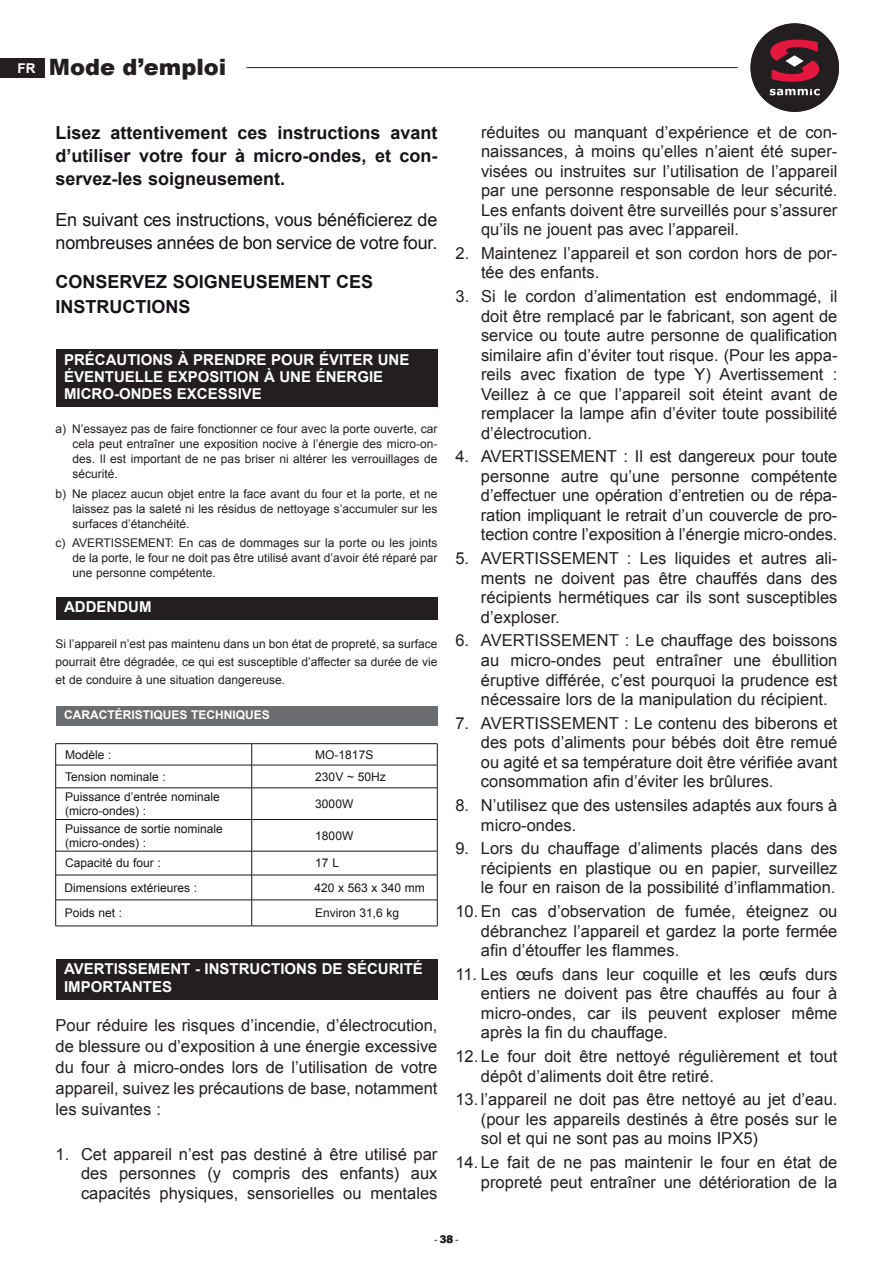
<style>
.page{position:relative;width:893px;height:1263px;background:#fff}
.page>*{position:absolute;margin:0;border:0;box-sizing:border-box;transform-origin:0 0}
.t1{font:900 22.5px "Arial";color:#231f20}
.t2{font:700 18px/23.4px "Arial";color:#171419;text-align:justify}
.t3{font:18px/23.4px "Arial";letter-spacing:-.01em;color:#171419}
.t4{font:16.5px/19.5px "Arial";color:#231f20;text-align:justify}
.t5{font:700 15px/17.2px "Arial";color:#fff}
.t6{font:700 13.5px "Arial";color:#fff}
.t7{font:12px/15px "Arial";color:#231f20;text-align:justify}
.t8{font:12px/14.4px "Arial";color:#171419}
.t9{font:700 12px "Arial";color:#fff}
.t10{font:10.5px "Arial";color:#231f20}
.t11{font:900 10.5px "Arial";color:#231f20}
.s1{font-weight:700;font-size:13.5px;color:#fff}
</style>
<div class="page">
<div style="left:750px;top:23px;width:89px;height:89px;background:#231f20;border-radius:50%"></div>
<svg style="left:770px;top:40px;width:49px;height:42px"></svg>
<svg style="left:770px;top:89px;width:50px;height:6px"></svg>
<hr style="left:246px;top:67px;width:492px;height:1px;background:#231f20">
<div style="left:56px;top:349px;width:381px;height:58px;background:#231f20"></div>
<div style="left:56px;top:597px;width:381px;height:23px;background:#231f20"></div>
<div style="left:56px;top:706px;width:381px;height:20px;background:#6c6d70"></div>
<div style="left:56px;top:959px;width:381px;height:40px;background:#231f20"></div>
<hr style="left:56px;top:743px;width:196px;height:1px;background:#171419">
<hr style="left:252px;top:743px;width:185px;height:1px;background:#171419">
<hr style="left:56px;top:765px;width:196px;height:1px;background:#171419">
<svg style="left:55px;top:744px;width:1px;height:44px"></svg>
<hr style="left:252px;top:765px;width:185px;height:1px;background:#171419">
<svg style="left:251px;top:744px;width:1px;height:44px"></svg>
<svg style="left:437px;top:744px;width:1px;height:44px"></svg>
<hr style="left:56px;top:788px;width:196px;height:1px;background:#171419">
<hr style="left:55px;top:788px;width:1px;height:31px;background:#171419">
<hr style="left:252px;top:788px;width:185px;height:1px;background:#171419">
<hr style="left:251px;top:788px;width:1px;height:31px;background:#171419">
<hr style="left:437px;top:788px;width:1px;height:31px;background:#171419">
<hr style="left:56px;top:819px;width:196px;height:1px;background:#171419">
<hr style="left:55px;top:820px;width:1px;height:31px;background:#171419">
<hr style="left:252px;top:819px;width:185px;height:1px;background:#171419">
<hr style="left:251px;top:820px;width:1px;height:31px;background:#171419">
<hr style="left:437px;top:820px;width:1px;height:31px;background:#171419">
<hr style="left:56px;top:851px;width:196px;height:1px;background:#171419">
<hr style="left:252px;top:851px;width:185px;height:1px;background:#171419">
<hr style="left:56px;top:875px;width:196px;height:1px;background:#171419">
<hr style="left:252px;top:875px;width:185px;height:1px;background:#171419">
<hr style="left:56px;top:900px;width:196px;height:1px;background:#171419">
<svg style="left:55px;top:851px;width:1px;height:75px"></svg>
<hr style="left:252px;top:900px;width:185px;height:1px;background:#171419">
<svg style="left:251px;top:851px;width:1px;height:75px"></svg>
<svg style="left:437px;top:851px;width:1px;height:75px"></svg>
<hr style="left:56px;top:926px;width:196px;height:1px;background:#171419">
<hr style="left:252px;top:926px;width:185px;height:1px;background:#171419">
<div style="left:0;top:58px;width:44px;height:19px;background:#231f20"></div>
<h1 class="t1" style="left:17px;top:51px;width:210px"><span class="s1">FR</span> Mode d’emploi</h1>
<p class="t6" style="left:17px;top:59px;width:20px">ES</p>
<p class="t2" style="left:56px;top:121px;width:383px">Lisez attentivement ces instructions avant d’utiliser votre four à micro-ondes, et con&shy;servez-les soigneusement.</p>
<p class="t3" style="left:56px;top:208px;width:383px">En suivant ces instructions, vous bénéficierez de nombreuses années de bon service de votre four.</p>
<p class="t2" style="left:56px;top:270px;width:319px;line-height:25.2px">CONSERVEZ SOIGNEUSEMENT CES<br>INSTRUCTIONS</p>
<p class="t5" style="left:64px;top:351px;width:347px">PRÉCAUTIONS À PRENDRE POUR ÉVITER UNE<br>ÉVENTUELLE EXPOSITION À UNE ÉNERGIE<br>MICRO-ONDES EXCESSIVE</p>
<p class="t7" style="left:73px;top:422px;width:366px;text-indent:-17px">a) N’essayez pas de faire fonctionner ce four avec la porte ouverte, car cela peut entraîner une exposition nocive à l’énergie des micro-on&shy;des. Il est important de ne pas briser ni altérer les verrouillages de sécurité.</p>
<p class="t7" style="left:73px;top:486px;width:366px;text-indent:-17px">b) Ne placez aucun objet entre la face avant du four et la porte, et ne laissez pas la saleté ni les résidus de nettoyage s’accumuler sur les surfaces d’étanchéité.</p>
<p class="t7" style="left:73px;top:535px;width:366px;text-indent:-17px">c) AVERTISSEMENT: En cas de dommages sur la porte ou les joints de la porte, le four ne doit pas être utilisé avant d’avoir été réparé par une personne compétente.</p>
<p class="t5" style="left:64px;top:599px;width:89px">ADDENDUM</p>
<p class="t7" style="left:56px;top:635px;width:383px;line-height:18px">Si l’appareil n’est pas maintenu dans un bon état de propreté, sa surface pourrait être dégradée, ce qui est susceptible d’affecter sa durée de vie et de conduire à une situation dangereuse.</p>
<p class="t9" style="left:64px;top:707px;width:207px">CARACTÉRISTIQUES TECHNIQUES</p>
<p class="t8" style="left:65px;top:747px;width:48px">Modèle :</p>
<p class="t8" style="left:315px;top:747px;width:60px">MO-1817S</p>
<p class="t8" style="left:65px;top:769px;width:102px">Tension nominale :</p>
<p class="t8" style="left:315px;top:769px;width:72px">230V ~ 50Hz</p>
<p class="t8" style="left:65px;top:789px;width:156px">Puissance d’entrée nominale (micro-ondes) :</p>
<p class="t8" style="left:315px;top:797px;width:40px">3000W</p>
<p class="t8" style="left:65px;top:821px;width:159px">Puissance de sortie nominale (micro-ondes) :</p>
<p class="t8" style="left:315px;top:828px;width:40px">1800W</p>
<p class="t8" style="left:65px;top:856px;width:97px">Capacité du four :</p>
<p class="t8" style="left:315px;top:856px;width:25px">17 L</p>
<p class="t8" style="left:64px;top:880px;width:134px">Dimensions extérieures :</p>
<p class="t8" style="left:315px;top:880px;width:112px">420 x 563 x 340 mm</p>
<p class="t8" style="left:65px;top:906px;width:59px">Poids net :</p>
<p class="t8" style="left:315px;top:906px;width:86px">Environ 31,6 kg</p>
<p class="t5" style="left:64px;top:960px;width:360px;line-height:18px">AVERTISSEMENT - INSTRUCTIONS DE SÉCURITÉ<br>IMPORTANTES</p>
<p class="t4" style="left:56px;top:1015px;width:383px;line-height:21px">Pour réduire les risques d’incendie, d’électrocution, de blessure ou d’exposition à une énergie excessive du four à micro-ondes lors de l’utilisation de votre appareil, suivez les précautions de base, notamment les suivantes :</p>
<p class="t4" style="left:81px;top:1144px;width:358px;text-indent:-26px">1. Cet appareil n’est pas destiné à être utilisé par des personnes (y compris des enfants) aux capacités physiques, sensorielles ou mentales</p>
<p class="t4" style="left:481px;top:122px;width:358px">réduites ou manquant d’expérience et de con&shy;naissances, à moins qu’elles n’aient été super&shy;visées ou instruites sur l’utilisation de l’appareil par une personne responsable de leur sécurité.<br>Les enfants doivent être surveillés pour s’assurer qu’ils ne jouent pas avec l’appareil.</p>
<p class="t4" style="left:481px;top:243px;width:358px;text-indent:-26px">2. Maintenez l’appareil et son cordon hors de por&shy;tée des enfants.</p>
<p class="t4" style="left:481px;top:287px;width:358px;text-indent:-26px">3. Si le cordon d’alimentation est endommagé, il doit être remplacé par le fabricant, son agent de service ou toute autre personne de qualification similaire afin d’éviter tout risque. (Pour les appa&shy;reils avec fixation de type Y) Avertissement :<br>Veillez à ce que l’appareil soit éteint avant de remplacer la lampe afin d’éviter toute possibilité d’électrocution.</p>
<p class="t4" style="left:481px;top:447px;width:358px;text-indent:-25px">4. AVERTISSEMENT : Il est dangereux pour toute personne autre qu’une personne compétente d’effectuer une opération d’entretien ou de répa&shy;ration impliquant le retrait d’un couvercle de pro&shy;tection contre l’exposition à l’énergie micro-ondes.</p>
<p class="t4" style="left:481px;top:549px;width:358px;text-indent:-26px">5. AVERTISSEMENT : Les liquides et autres ali&shy;ments ne doivent pas être chauffés dans des récipients hermétiques car ils sont susceptibles d’exploser.</p>
<p class="t4" style="left:481px;top:631px;width:358px;text-indent:-26px">6. AVERTISSEMENT : Le chauffage des boissons au micro-ondes peut entraîner une ébullition éruptive différée, c’est pourquoi la prudence est nécessaire lors de la manipulation du récipient.</p>
<p class="t4" style="left:481px;top:713px;width:358px;text-indent:-25px">7. AVERTISSEMENT : Le contenu des biberons et des pots d’aliments pour bébés doit être remué ou agité et sa température doit être vérifiée avant consommation afin d’éviter les brûlures.</p>
<p class="t4" style="left:481px;top:796px;width:358px;text-indent:-26px">8. N’utilisez que des ustensiles adaptés aux fours à micro-ondes.</p>
<p class="t4" style="left:481px;top:839px;width:358px;text-indent:-26px">9. Lors du chauffage d’aliments placés dans des récipients en plastique ou en papier, surveillez le four en raison de la possibilité d’inflammation.</p>
<p class="t4" style="left:481px;top:902px;width:358px;text-indent:-26px">10. En cas d’observation de fumée, éteignez ou débranchez l’appareil et gardez la porte fermée afin d’étouffer les flammes.</p>
<p class="t4" style="left:481px;top:964px;width:358px;text-indent:-26px">11. Les œufs dans leur coquille et les œufs durs entiers ne doivent pas être chauffés au four à micro-ondes, car ils peuvent exploser même après la fin du chauffage.</p>
<p class="t4" style="left:481px;top:1047px;width:358px;text-indent:-26px">12. Le four doit être nettoyé régulièrement et tout dépôt d’aliments doit être retiré.</p>
<p class="t4" style="left:481px;top:1090px;width:358px;text-indent:-26px">13. l’appareil ne doit pas être nettoyé au jet d’eau. (pour les appareils destinés à être posés sur le sol et qui ne sont pas au moins IPX5)</p>
<p class="t4" style="left:455px;top:1153px;width:383px;text-align:right">14. Le fait de ne pas maintenir le four en état de propreté peut entraîner une détérioration de la</p>
<p class="t11" style="left:439px;top:1231px;width:16px">38</p>
<p class="t10" style="left:434px;top:1232px;width:26px">- -</p>
</div>
